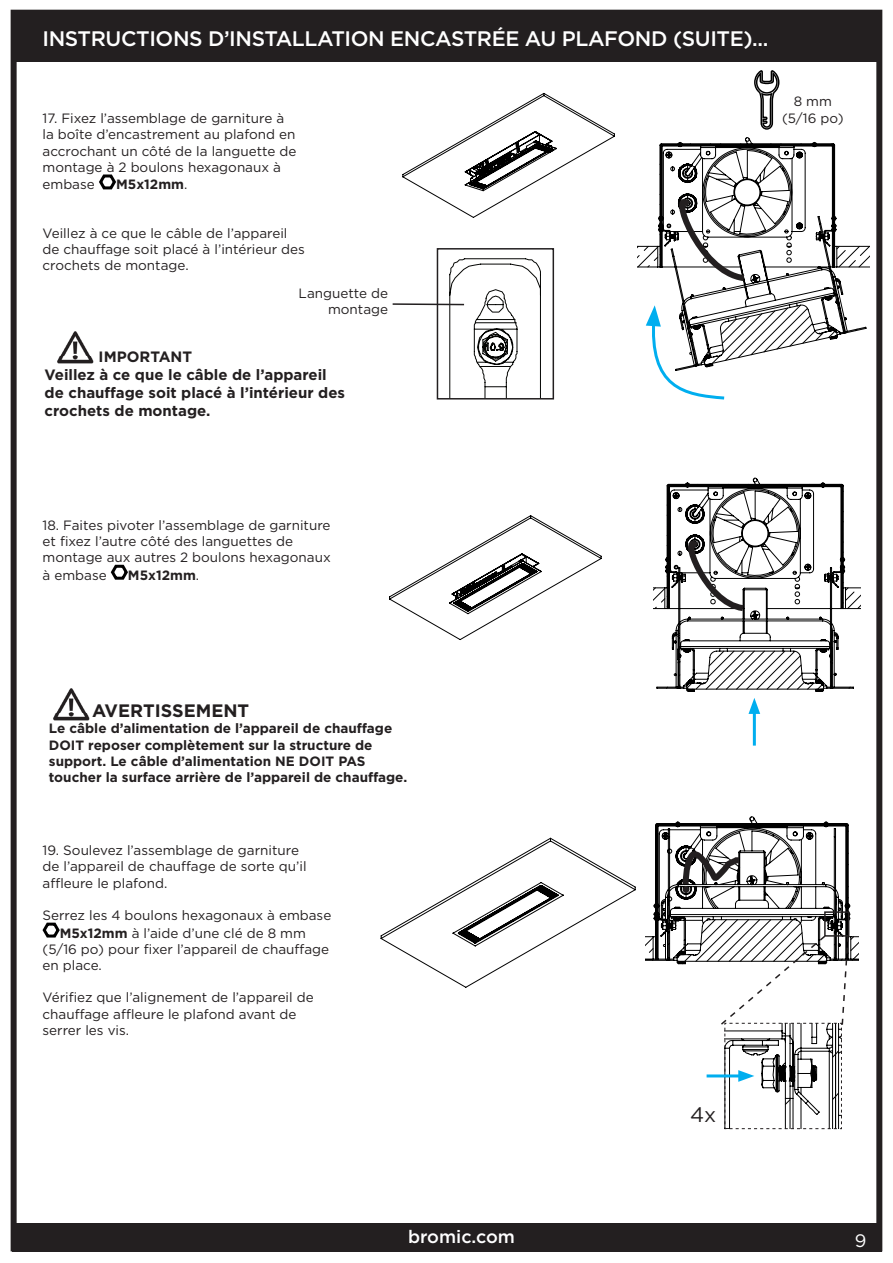
<style>
.page{position:relative;width:893px;height:1263px;background:#fff}
.page>*{position:absolute;margin:0;border:0;box-sizing:border-box;transform-origin:0 0}
.t1{font:500 21px "Gotham";letter-spacing:-.02em;color:#fff}
.t2{font:21px "Gotham";color:#231f20}
.t3{font:700 18px "Gotham";color:#231f20}
.t4{font:500 18px "Gotham";color:#fff}
.t5{font:18px "Gotham";color:#fff}
.t6{font:700 15px/18px "Gotham";color:#231f20}
.t7{font:13.5px/16.2px "Gotham";color:#231f20}
.t8{font:700 13.5px/16.2px "Gotham";color:#231f20}
.s1{font-weight:400}
.s2{font-weight:700}
</style>
<div class="page">
<div style="left:12px;top:1223px;width:870px;height:29px;background:#231f20"></div>
<div style="left:11px;top:10px;width:871px;height:1241px;border:6px solid #231f20"></div>
<svg style="left:99px;top:174px;width:17px;height:16px"></svg>
<svg style="left:110px;top:564px;width:18px;height:16px"></svg>
<svg style="left:42px;top:922px;width:18px;height:16px"></svg>
<div style="left:17px;top:15px;width:865px;height:46px;background:#231f20"></div>
<svg style="left:402px;top:92px;width:213px;height:126px"></svg>
<svg style="left:389px;top:515px;width:213px;height:125px"></svg>
<svg style="left:380px;top:837px;width:256px;height:151px"></svg>
<svg style="left:754px;top:70px;width:26px;height:60px"></svg>
<img style="left:54px;top:689px;width:36px;height:32px">
<svg style="left:638px;top:137px;width:231px;height:224px"></svg>
<svg style="left:668px;top:187px;width:82px;height:98px"></svg>
<svg style="left:654px;top:477px;width:207px;height:215px"></svg>
<hr style="left:753px;top:708px;width:3px;height:38px;background:#00aeef">
<svg style="left:748px;top:698px;width:12px;height:16px"></svg>
<svg style="left:646px;top:305px;width:81px;height:95px"></svg>
<img style="left:57px;top:332px;width:36px;height:31px">
<svg style="left:645px;top:816px;width:213px;height:313px"></svg>
<svg style="left:392px;top:249px;width:161px;height:150px"></svg>
<p class="t1" style="left:43px;top:25px;width:727px">INSTRUCTIONS D’INSTALLATION ENCASTRÉE AU PLAFOND (SUITE)...</p>
<p class="t7" style="left:43px;top:110px;width:255px">17. Fixez l’assemblage de garniture à la boîte d’encastrement au plafond en accrochant un côté de la languette de montage à 2 boulons hexagonaux à</p>
<p class="t7" style="left:43px;top:176px;width:54px">embase</p>
<p class="t8" style="left:116px;top:176px;width:73px">M5x12mm<span class="s1">.</span></p>
<p class="t7" style="left:43px;top:225px;width:264px">Veillez à ce que le câble de l’appareil de chauffage soit placé à l’intérieur des crochets de montage.</p>
<p class="t7" style="left:299px;top:285px;width:91px;text-align:right">Languette de montage</p>
<p class="t6" style="left:99px;top:347px;width:95px">IMPORTANT</p>
<p class="t6" style="left:45px;top:365px;width:302px">Veillez à ce que le câble de l’appareil de chauffage soit placé à l’intérieur des crochets de montage.</p>
<p class="t7" style="left:782px;top:93px;width:63px;text-align:center">8 mm (5/16 po)</p>
<p class="t7" style="left:43px;top:516px;width:290px">18. Faites pivoter l’assemblage de garniture et fixez l’autre côté des languettes de montage aux autres 2 boulons hexagonaux</p>
<p class="t7" style="left:43px;top:566px;width:66px">à embase</p>
<p class="t8" style="left:128px;top:567px;width:73px">M5x12mm<span class="s1">.</span></p>
<p class="t3" style="left:92px;top:699px;width:159px">AVERTISSEMENT</p>
<p class="t8" style="left:49px;top:720px;width:360px">Le câble d’alimentation de l’appareil de chauffage DOIT reposer complètement sur la structure de support. Le câble d’alimentation NE DOIT PAS toucher la surface arrière de l’appareil de chauffage.</p>
<p class="t7" style="left:43px;top:842px;width:266px">19. Soulevez l’assemblage de garniture de l’appareil de chauffage de sorte qu’il affleure le plafond.</p>
<p class="t7" style="left:60px;top:906px;width:273px;line-height:17.5px;text-indent:-17px">Serrez les 4 boulons hexagonaux à embase<br><span class="s2">M5x12mm</span> à l’aide d’une clé de 8 mm</p>
<p class="t7" style="left:43px;top:940px;width:288px">(5/16 po) pour fixer l’appareil de chauffage en place.</p>
<p class="t7" style="left:43px;top:989px;width:273px">Vérifiez que l’alignement de l’appareil de chauffage affleure le plafond avant de serrer les vis.</p>
<p class="t2" style="left:690px;top:1101px;width:28px">4x</p>
<h2 class="t4" style="left:408px;top:1225px;width:108px">bromic.com</h2>
<h2 class="t5" style="left:855px;top:1229px;width:13px">9</h2>
</div>
